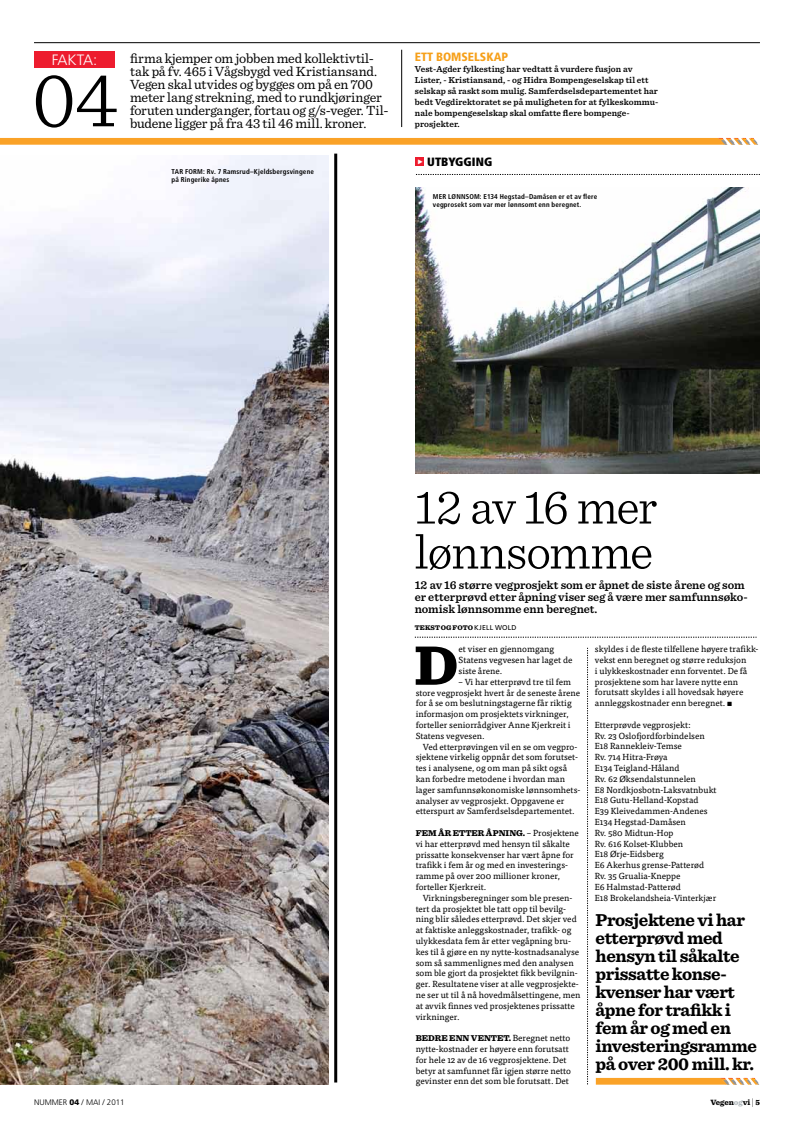
<style>
.page{position:relative;width:794px;height:1134px;background:#fff}
.page>*{position:absolute;margin:0;border:0;box-sizing:border-box;transform-origin:0 0}
.t1{font:300 80px "Sentinel";color:#000}
.t2{font:900 58px "Sentinel";color:#000}
.t3{font:300 50px/45px "Sentinel";letter-spacing:-.025em;color:#000}
.t4{font:700 18px/18px "Sentinel";letter-spacing:-.02em;color:#000}
.t5{font:300 15px "Frutiger LT Std";letter-spacing:-.03em;color:#fff}
.t6{font:14px/13px "Sentinel";letter-spacing:-.01em;color:#000}
.t7{font:600 12px/12px "Sentinel";color:#000}
.t8{font:900 condensed 12px "Frutiger LT Std";color:#f6a01a}
.t9{font:900 condensed 12px "Frutiger LT Std";letter-spacing:.005em;color:#000}
.t10{font:600 9px/11px "Sentinel";letter-spacing:.01em;color:#000}
.t11{font:8.8px/10.8px "Tisa OT";color:#000}
.t12{font:900 8.8px "Sentinel";letter-spacing:.17em;color:#000}
.t13{font:300 8px "Frutiger LT Std";color:#000}
.t14{font:900 8px "Sentinel";color:#000}
.t15{font:700 condensed 7px/8px "Frutiger LT Std";letter-spacing:.025em;color:#000}
.t16{font:7px "Frutiger LT Std";color:#000}
.t17{font:900 7px "Sentinel";color:#000}
.s1{font-family:"Sentinel";font-weight:900}
.s2{font-family:"Tisa OT";font-weight:400}
.s3{font-weight:900}
.s4{color:#b0b7bb}
.s5{font-weight:300;font-size:9.6px}
</style>
<div class="page">
<svg style="left:0;top:138px;width:758px;height:7px;background:#f9a735"></svg>
<hr style="left:401px;top:50px;width:1px;height:77px;background:#000">
<hr style="left:34px;top:43px;width:726px;height:1px;background:#000">
<div style="left:34px;top:52px;width:81px;height:16px;background:#ed1c2e"></div>
<img style="left:0;top:155px;width:328px;height:929px">
<hr style="left:334px;top:154px;width:3px;height:928px;background:#000">
<img style="left:416px;top:187px;width:344px;height:286px">
<svg style="left:587px;top:648px;width:1px;height:436px"></svg>
<div style="left:416px;top:157px;width:8px;height:9px;background:#ed1c2e"></div>
<svg style="left:416px;top:174px;width:344px;height:1px"></svg>
<svg style="left:415px;top:637px;width:341px;height:1px"></svg>
<svg style="left:596px;top:1078px;width:163px;height:7px"></svg>
<h3 class="t5" style="left:52px;top:52px;width:47px">FAKTA:</h3>
<h1 class="t1" style="left:32px;top:40px;width:88px">04</h1>
<p class="t6" style="left:130px;top:51px;width:260px">firma kjemper om jobben med kollektivtil&shy;tak på fv. 465 i Vågsbygd ved Kristiansand.<br>Vegen skal utvides og bygges om på en 700 meter lang strekning, med to rundkjøringer foruten underganger, fortau og g/s-veger. Til&shy;budene ligger på fra 43 til 46 mill. kroner.</p>
<h3 class="t8" style="left:415px;top:49px;width:95px">ETT BOMSELSKAP</h3>
<p class="t10" style="left:415px;top:63px;width:245px">Vest-Agder fylkesting har vedtatt å vurdere fusjon av Lister, - Kristiansand, - og Hidra Bompengeselskap til ett selskap så raskt som mulig. Samferdselsdepartementet har bedt Vegdirektoratet se på muligheten for at fylkeskommu&shy;nale bompengeselskap skal omfatte flere bompenge&shy;prosjekter.</p>
<p class="t15" style="left:172px;top:167px;width:144px">TAR FORM: Rv. 7 Ramsrud–Kjeldsbergsvingene på Ringerike åpnes</p>
<h3 class="t9" style="left:417px;top:154px;width:76px"><sup>▸</sup> utbygging</h3>
<p class="t15" style="left:433px;top:193px;width:166px">Mer lønnsom : E134 Hegstad–Damåsen er et av flere vegprosekt som var mer lønnsomt enn beregnet.</p>
<h3 class="t3" style="left:415px;top:481px;width:244px">12 av 16 mer lønnsomme</h3>
<h3 class="t7" style="left:415px;top:578px;width:334px">12 av 16 større vegprosjekt som er åpnet de siste årene og som er etterprøvd etter åpning viser seg å være mer samfunnsøko&shy;nomisk lønnsomme enn beregnet.</h3>
<p class="t17" style="left:415px;top:622px;width:6px">TEKS</p>
<p class="t16" style="left:435px;top:624px;width:83px"><span class="s1">T OG FOTO</span> KJELL WOLD</p>
<h2 class="t2" style="left:414px;top:619px;width:46px">D</h2>
<p class="t11" style="left:458px;top:644px;width:115px">et viser en gjennomgang<br>Statens vegvesen har laget de siste årene.</p>
<p class="t11" style="left:416px;top:676px;width:166px;text-indent:43px">– Vi har etterprøvd tre til fem store vegprosjekt hvert år de seneste årene for å se om beslutningstagerne får riktig informasjon om prosjektets virkninger, forteller seniorrådgiver Anne Kjerkreit i Statens vegvesen.</p>
<p class="t11" style="left:416px;top:741px;width:166px;text-indent:7px">Ved etterprøvingen vil en se om vegpro&shy;sjektene virkelig oppnår det som forutset&shy;tes i analysene, og om man på sikt også kan forbedre metodene i hvordan man lager samfunnsøkonomiske lønnsomhets&shy;analyser av vegprosjekt. Oppgavene er etterspurt av Samferdselsdepartementet.</p>
<p class="t12" style="left:416px;top:826px;width:8px">FEM</p>
<p class="t12" style="left:438px;top:826px;width:142px">ÅR ETTER ÅPNING. <span class="s2">– Prosjektene</span></p>
<p class="t11" style="left:416px;top:838px;width:159px">vi har etterprøvd med hensyn til såkalte prissatte konsekvenser har vært åpne for trafikk i fem år og med en investerings&shy;ramme på over 200 millioner kroner, forteller Kjerkreit.</p>
<p class="t11" style="left:416px;top:892px;width:166px;text-indent:7px">Virkningsberegninger som ble presen&shy;tert da prosjektet ble tatt opp til bevilg&shy;ning blir således etterprøvd. Det skjer ved at faktiske anleggskostnader, trafikk- og ulykkesdata fem år etter vegåpning bru&shy;kes til å gjøre en ny nytte-kostnadsanalyse som så sammenlignes med den analysen som ble gjort da prosjektet fikk bevilgnin&shy;ger. Resultatene viser at alle vegprosjekte&shy;ne ser ut til å nå hovedmålsettingene, men at avvik finnes ved prosjektenes prissatte virkninger.</p>
<p class="t12" style="left:416px;top:1031px;width:156px">BEDRE ENN VENTET. <span class="s2">Beregnet netto</span></p>
<p class="t11" style="left:416px;top:1043px;width:157px">nytte-kostnader er høyere enn forutsatt for hele 12 av de 16 vegprosjektene. Det betyr at samfunnet får igjen større netto gevinster enn det som ble forutsatt. Det</p>
<p class="t11" style="left:595px;top:644px;width:165px">skyldes i de fleste tilfellene høyere trafikk&shy;vekst enn beregnet og større reduksjon<br>i ulykkeskostnader enn forventet. De få prosjektene som har lavere nytte enn forutsatt skyldes i all hovedsak høyere annleggskostnader enn beregnet. ▪</p>
<p class="t11" style="left:595px;top:719px;width:123px">Etterprøvde vegprosjekt:<br>Rv. 23 Oslofjordforbindelsen<br>E18 Rannekleiv-Temse<br>Rv. 714 Hitra-Frøya<br>E134 Teigland-Håland<br>Rv. 62 Øksendalstunnelen<br>E8 Nordkjosbotn-Laksvatnbukt<br>E18 Gutu-Helland-Kopstad<br>E39 Kleivedammen-Andenes<br>E134 Hegstad-Damåsen<br>Rv. 580 Midtun-Hop<br>Rv. 616 Kolset-Klubben<br>E18 Ørje-Eidsberg<br>E6 Akerhus grense-Patterød<br>Rv. 35 Grualia-Kneppe<br>E6 Halmstad-Patterød<br>E18 Brokelandsheia-Vinterkjær</p>
<h3 class="t4" style="left:595px;top:910px;width:163px">Prosjektene vi har etterprøvd med hensyn til såkalte prissatte konse&shy;kvenser har vært åpne for trafikk i fem år og med en investeringsramme på over 200 mill. kr.</h3>
<p class="t13" style="left:34px;top:1098px;width:92px">NUMMER <span class="s3">04</span> / MAI / 2011</p>
<p class="t14" style="left:710px;top:1096px;width:51px">VEGEN<span class="s4">OG</span>VI <span class="s5">|</span> 5</p>
</div>
